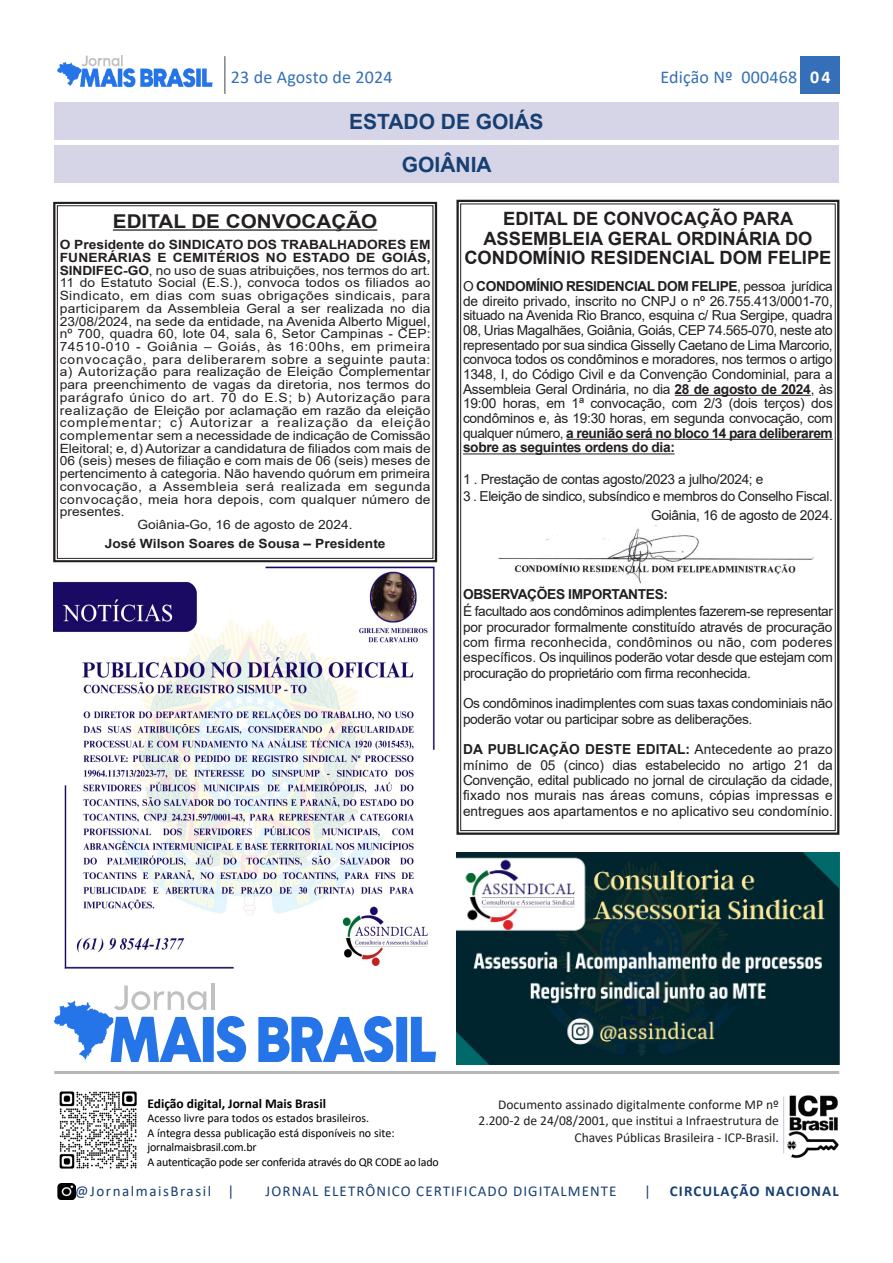
<style>
.page{position:relative;width:893px;height:1263px;background:#fff}
.page>*{position:absolute;margin:0;border:0;box-sizing:border-box;transform-origin:0 0}
.t1{font:700 21px/43px "Arial";color:#173f72;text-align:center}
.t2{font:700 19.05px "Arial";color:#231f20;scale:1.08 1}
.t3{font:700 18.3px/19.2px "Arial";color:#231f20;text-align:center}
.t4{font:18px "Calibri";letter-spacing:.01em;color:#346fb7}
.t5{font:15px "Calibri";letter-spacing:.07em;color:#173f72}
.t6{font:15px "Calibri";letter-spacing:.105em;color:#173f72}
.t7{font:700 15px "Calibri";letter-spacing:.07em;color:#173f72}
.t8{font:13.8px/14.7px "Arial";letter-spacing:-.025em;color:#231f20;text-align:justify}
.t9{font:700 13.8px "Arial";letter-spacing:-.025em;color:#231f20}
.t10{font:13.5px/16.2px "Calibri";color:#231f20;text-align:right}
.t11{font:700 13.5px "Calibri";color:#000}
.t12{font:12.75px "Arial";letter-spacing:.01em;color:#231f20;scale:1.08 1}
.t13{font:700 12.75px "Arial";color:#231f20;scale:1.08 1}
.t14{font:12.75px "Arial";letter-spacing:.04em;color:#231f20;scale:1.08 1}
.t15{font:12.75px "Arial";letter-spacing:-.015em;color:#231f20;scale:1.08 1}
.t16{font:12.75px "Arial";letter-spacing:.03em;color:#231f20;scale:1.08 1}
.t17{font:12.75px "Arial";letter-spacing:.045em;color:#231f20;scale:1.08 1}
.t18{font:12.75px "Arial";letter-spacing:.065em;color:#231f20;scale:1.08 1}
.t19{font:12.75px "Arial";letter-spacing:.035em;color:#231f20;scale:1.08 1}
.t20{font:12px/14.4px "Calibri";letter-spacing:-.01em;color:#000}
.s1{font-weight:700;color:#fff}
.s2{font-weight:700}
</style>
<div class="page">
<div style="left:800px;top:56px;width:40px;height:38px;background:#346fb7"></div>
<hr style="left:224px;top:56px;width:2px;height:38px;background:#808285">
<img style="left:57px;top:56px;width:156px;height:32px">
<img style="left:59px;top:1091px;width:78px;height:78px">
<img style="left:57px;top:1184px;width:18px;height:16px">
<hr style="left:54px;top:1071px;width:785px;height:3px;background:#b5b6b6">
<img style="left:783px;top:1095px;width:56px;height:64px">
<hr style="left:783px;top:1096px;width:1px;height:57px;background:#c7c7d9">
<div style="left:54px;top:102px;width:785px;height:38px;background:#d5d5e7"></div>
<div style="left:54px;top:145px;width:785px;height:38px;background:#d5d5e7"></div>
<div style="left:456px;top:200px;width:383px;height:635px;border:2px solid #231f20"></div>
<hr style="left:675px;top:395px;width:136px;height:1px;background:#231f20">
<hr style="left:566px;top:439px;width:266px;height:1px;background:#231f20">
<hr style="left:463px;top:453px;width:212px;height:1px;background:#231f20">
<img style="left:498px;top:525px;width:316px;height:58px">
<img style="left:456px;top:852px;width:383px;height:213px">
<hr style="left:211px;top:984px;width:3px;height:26px;background:#c0c0c0">
<svg style="left:54px;top:985px;width:192px;height:76px"></svg>
<svg style="left:258px;top:1016px;width:178px;height:45px"></svg>
<img style="left:53px;top:556px;width:383px;height:413px">
<div style="left:53px;top:202px;width:384px;height:360px;border:2px solid #231f20"></div>
<div style="left:57px;top:205px;width:376px;height:354px;border:1px solid #231f20"></div>
<hr style="left:113px;top:229px;width:264px;height:2px;background:#231f20">
<h3 class="t4" style="left:231px;top:65px;width:163px">23 de Agosto de 2024</h3>
<h3 class="t4" style="left:660px;top:65px;width:172px">Edição Nº 000468 <span class="s1">04</span></h3>
<h1 class="t1" style="left:349px;top:100px;width:196px">ESTADO DE GOIÁS<br>GOIÂNIA</h1>
<h3 class="t3" style="left:464px;top:209px;width:369px">EDITAL DE CONVOCAÇÃO PARA<br>ASSEMBLEIA GERAL ORDINÁRIA DO<br>CONDOMÍNIO RESIDENCIAL DOM FELIPE</h3>
<p class="t8" style="left:463px;top:279px;width:371px">O <span class="s2">CONDOMÍNIO RESIDENCIAL DOM FELIPE</span>, pessoa jurídica de direito privado, inscrito no CNPJ o nº 26.755.413/0001-70, situado na Avenida Rio Branco, esquina c/ Rua Sergipe, quadra 08, Urias Magalhães, Goiânia, Goiás, CEP 74.565-070, neste ato representado por sua sindica Gisselly Caetano de Lima Marcorio, convoca todos os condôminos e moradores, nos termos o artigo 1348, I, do Código Civil e da Convenção Condominial, para a Assembleia Geral Ordinária, no dia <span class="s2">28 de agosto de 2024</span>, às 19:00 horas, em 1ª convocação, com 2/3 (dois terços) dos condôminos e, às 19:30 horas, em segunda convocação, com qualquer número, <span class="s2">a reunião será no bloco 14 para deliberarem sobre as seguintes ordens do dia:</span></p>
<p class="t8" style="left:463px;top:470px;width:371px;line-height:17px">1 . Prestação de contas agosto/2023 a julho/2024; e<br>3 . Eleição de sindico, subsíndico e membros do Conselho Fiscal.</p>
<p class="t8" style="left:651px;top:508px;width:183px">Goiânia, 16 de agosto de 2024.</p>
<h2 class="t2" style="left:113px;top:208px;width:246px">EDITAL DE CONVOCAÇÃO</h2>
<p class="t13" style="left:60px;top:236px;width:345px">O Presidente do SINDICATO DOS TRABALHADORES EM</p>
<p class="t13" style="left:60px;top:249px;width:345px">FUNERÁRIAS E CEMITÉRIOS NO ESTADO DE GOIÁS,</p>
<p class="t12" style="left:60px;top:261px;width:345px"><span class="s2">SINDIFEC-GO</span>, no uso de suas atribuições, nos termos do art.</p>
<p class="t12" style="left:60px;top:274px;width:345px">11 do Estatuto Social (E.S.), convoca todos os filiados ao</p>
<p class="t16" style="left:60px;top:287px;width:345px">Sindicato, em dias com suas obrigações sindicais, para</p>
<p class="t12" style="left:60px;top:300px;width:345px">participarem da Assembleia Geral a ser realizada no dia</p>
<p class="t12" style="left:60px;top:312px;width:345px">23/08/2024, na sede da entidade, na Avenida Alberto Miguel,</p>
<p class="t12" style="left:60px;top:325px;width:345px">nº 700, quadra 60, lote 04, sala 6, Setor Campinas - CEP:</p>
<p class="t14" style="left:60px;top:338px;width:345px">74510-010 - Goiânia – Goiás, às 16:00hs, em primeira</p>
<p class="t14" style="left:60px;top:350px;width:345px">convocação, para deliberarem sobre a seguinte pauta:</p>
<p class="t12" style="left:60px;top:363px;width:345px">a) Autorização para realização de Eleição Complementar</p>
<p class="t12" style="left:60px;top:376px;width:345px">para preenchimento de vagas da diretoria, nos termos do</p>
<p class="t17" style="left:60px;top:389px;width:345px">parágrafo único do art. 70 do E.S; b) Autorização para</p>
<p class="t12" style="left:60px;top:401px;width:345px">realização de Eleição por aclamação em razão da eleição</p>
<p class="t18" style="left:60px;top:414px;width:345px">complementar; c) Autorizar a realização da eleição</p>
<p class="t15" style="left:60px;top:427px;width:345px">complementar sem a necessidade de indicação de Comissão</p>
<p class="t12" style="left:60px;top:439px;width:345px">Eleitoral; e, d) Autorizar a candidatura de filiados com mais de</p>
<p class="t12" style="left:60px;top:452px;width:345px">06 (seis) meses de filiação e com mais de 06 (seis) meses de</p>
<p class="t12" style="left:60px;top:465px;width:345px">pertencimento à categoria. Não havendo quórum em primeira</p>
<p class="t19" style="left:60px;top:478px;width:345px">convocação, a Assembleia será realizada em segunda</p>
<p class="t12" style="left:60px;top:490px;width:345px">convocação, meia hora depois, com qualquer número de</p>
<p class="t12" style="left:60px;top:503px;width:62px">presentes.</p>
<p class="t12" style="left:138px;top:516px;width:201px">Goiânia-Go, 16 de agosto de 2024.</p>
<p class="t13" style="left:105px;top:535px;width:262px">José Wilson Soares de Sousa – Presidente</p>
<p class="t9" style="left:463px;top:584px;width:207px">OBSERVAÇÕES IMPORTANTES:</p>
<p class="t8" style="left:463px;top:604px;width:372px;line-height:15.3px">É facultado aos condôminos adimplentes fazerem-se representar por procurador formalmente constituído através de procuração com firma reconhecida, condôminos ou não, com poderes específicos. Os inquilinos poderão votar desde que estejam com procuração do proprietário com firma reconhecida.</p>
<p class="t8" style="left:463px;top:696px;width:371px;line-height:15.3px">Os condôminos inadimplentes com suas taxas condominiais não poderão votar ou participar sobre as deliberações.</p>
<p class="t8" style="left:463px;top:742px;width:371px;line-height:15.3px"><span class="s2">DA PUBLICAÇÃO DESTE EDITAL:</span> Antecedente ao prazo mínimo de 05 (cinco) dias estabelecido no artigo 21 da Convenção, edital publicado no jornal de circulação da cidade, fixado nos murais nas áreas comuns, cópias impressas e entregues aos apartamentos e no aplicativo seu condomínio.</p>
<p class="t11" style="left:147px;top:1094px;width:180px">Edição digital, Jornal Mais Brasil</p>
<p class="t20" style="left:147px;top:1111px;width:293px">Acesso livre para todos os estados brasileiros.<br>A íntegra dessa publicação está disponíveis no site: jornalmaisbrasil.com.br<br>A autenticação pode ser conferida através do QR CODE ao lado</p>
<p class="t10" style="left:479px;top:1096px;width:302px">Documento assinado digitalmente conforme MP nº<br>2.200-2 de 24/08/2001, que institui a Infraestrutura de<br>Chaves Públicas Brasileira - ICP-Brasil.</p>
<p class="t6" style="left:75px;top:1181px;width:161px">@JornalmaisBrasil |</p>
<p class="t5" style="left:266px;top:1181px;width:352px">JORNAL ELETRÔNICO CERTIFICADO DIGITALMENTE</p>
<p class="t5" style="left:644px;top:1181px;width:8px">|</p>
<p class="t7" style="left:670px;top:1181px;width:170px">CIRCULAÇÃO NACIONAL</p>
</div>
